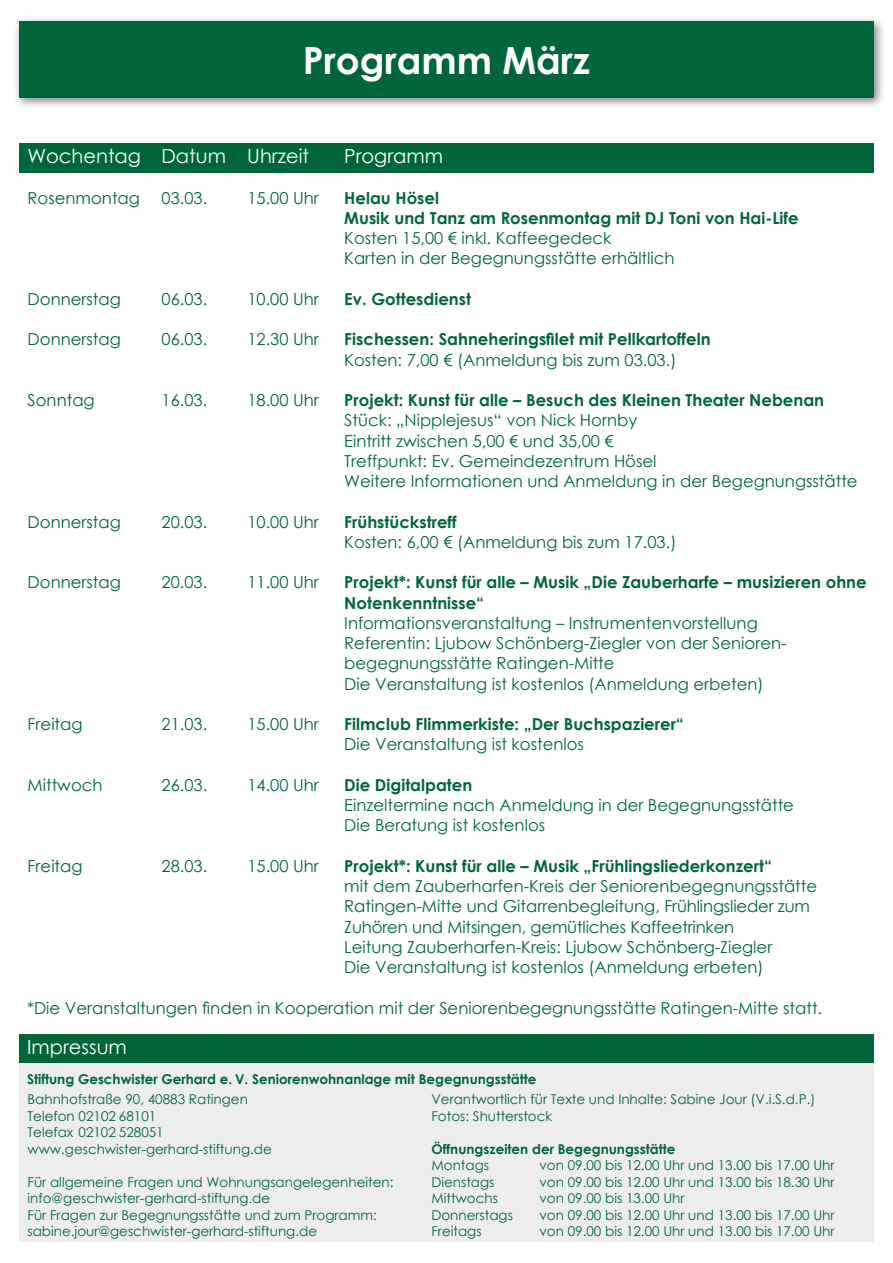
<style>
.page{position:relative;width:893px;height:1263px;background:#fff}
.page>*{position:absolute;margin:0;border:0;box-sizing:border-box;transform-origin:0 0}
.Überschriften_groß_weiß{font:700 37.5px "Century Gothic";color:#fff}
.Überschriften_Kästchen_weiß{font:19.5px "Century Gothic";color:#fff}
.Fließtext{font:16.5px/20.2px "Century Gothic";color:#00663a}
.Fließtext_Überschriften{font:700 16.5px/20.2px "Century Gothic";color:#00663a}
.Fließtext_Überschriften-2{font:16.5px/20.2px "Century Gothic";color:#00663a}
.Impressum_Konzen_Auflösung{font:13.5px "Century Gothic";color:#00663a}
.Impressum_Konzen_Lösungen_bold{font:700 13.5px "Century Gothic";color:#00663a}
</style>
<div class="page">
<div style="left:13px;top:15px;width:873px;height:95px;background:#000;opacity:.5"></div>
<div style="left:19px;top:21px;width:855px;height:77px;background:#00663a"></div>
<div style="left:19px;top:1034px;width:855px;height:30px;background:#00663a"></div>
<div style="left:19px;top:1064px;width:855px;height:178px;background:#ededed"></div>
<div style="left:19px;top:143px;width:855px;height:30px;background:#00663a"></div>
<p class="Überschriften_groß_weiß" style="left:303px;top:32px;width:289px">Programm März</p>
<p class="Überschriften_Kästchen_weiß" style="left:27px;top:142px;width:115px">Wochentag</p>
<p class="Überschriften_Kästchen_weiß" style="left:161px;top:142px;width:66px">Datum</p>
<p class="Überschriften_Kästchen_weiß" style="left:247px;top:142px;width:64px">Uhrzeit</p>
<p class="Überschriften_Kästchen_weiß" style="left:344px;top:142px;width:101px">Programm</p>
<p class="Fließtext_Überschriften" style="left:344px;top:187px;width:96px">Helau Hösel</p>
<p class="Fließtext_Überschriften" style="left:344px;top:207px;width:456px">Musik und Tanz am Rosenmontag mit DJ Toni von Hai-Life</p>
<p class="Fließtext" style="left:344px;top:228px;width:269px">Kosten 15,00 € inkl. Kaffeegedeck</p>
<p class="Fließtext" style="left:344px;top:248px;width:332px">Karten in der Begegnungsstätte erhältlich</p>
<p class="Fließtext_Überschriften" style="left:344px;top:288px;width:128px">Ev. Gottesdienst</p>
<p class="Fließtext_Überschriften" style="left:344px;top:328px;width:368px">Fischessen: Sahneheringsfilet mit Pellkartoffeln</p>
<p class="Fließtext" style="left:344px;top:349px;width:334px">Kosten: 7,00 € (Anmeldung bis zum 03.03.)</p>
<p class="Fließtext_Überschriften" style="left:344px;top:389px;width:481px">Projekt: Kunst für alle – Besuch des Kleinen Theater Nebenan</p>
<p class="Fließtext_Überschriften-2" style="left:344px;top:410px;width:294px">Stück: „Nipplejesus“ von Nick Hornby</p>
<p class="Fließtext" style="left:344px;top:430px;width:271px">Eintritt zwischen 5,00 € und 35,00 €</p>
<p class="Fließtext" style="left:344px;top:450px;width:314px">Treffpunkt: Ev. Gemeindezentrum Hösel</p>
<p class="Fließtext" style="left:344px;top:471px;width:515px">Weitere Informationen und Anmeldung in der Begegnungsstätte</p>
<p class="Fließtext_Überschriften" style="left:344px;top:511px;width:114px">Frühstückstreff</p>
<p class="Fließtext" style="left:344px;top:531px;width:334px">Kosten: 6,00 € (Anmeldung bis zum 17.03.)</p>
<p class="Fließtext_Überschriften" style="left:344px;top:571px;width:524px">Projekt*: Kunst für alle – Musik „Die Zauberharfe – musizieren ohne<br>Notenkenntnisse“</p>
<p class="Fließtext" style="left:344px;top:612px;width:415px">Informationsveranstaltung – Instrumentenvorstellung</p>
<p class="Fließtext" style="left:344px;top:633px;width:444px">Referentin: Ljubow Schönberg-Ziegler von der Senioren&shy;begegnungsstätte Ratingen-Mitte</p>
<p class="Fließtext" style="left:344px;top:673px;width:421px">Die Veranstaltung ist kostenlos (Anmeldung erbeten)</p>
<p class="Fließtext_Überschriften" style="left:344px;top:713px;width:341px">Filmclub Flimmerkiste: „Der Buchspazierer“</p>
<p class="Fließtext_Überschriften-2" style="left:344px;top:734px;width:241px">Die Veranstaltung ist kostenlos</p>
<p class="Fließtext_Überschriften" style="left:344px;top:774px;width:130px">Die Digitalpaten</p>
<p class="Fließtext_Überschriften-2" style="left:344px;top:795px;width:451px">Einzeltermine nach Anmeldung in der Begegnungsstätte<br>Die Beratung ist kostenlos</p>
<p class="Fließtext_Überschriften" style="left:344px;top:855px;width:429px">Projekt*: Kunst für alle – Musik „Frühlingsliederkonzert“</p>
<p class="Fließtext" style="left:344px;top:876px;width:474px">mit dem Zauberharfen-Kreis der Seniorenbegegnungsstätte<br>Ratingen-Mitte und Gitarrenbegleitung, Frühlingslieder zum<br>Zuhören und Mitsingen, gemütliches Kaffeetrinken</p>
<p class="Fließtext" style="left:344px;top:936px;width:429px">Leitung Zauberharfen-Kreis: Ljubow Schönberg-Ziegler</p>
<p class="Fließtext" style="left:344px;top:957px;width:421px">Die Veranstaltung ist kostenlos (Anmeldung erbeten)</p>
<p class="Fließtext" style="left:162px;top:187px;width:47px">03.03.</p>
<p class="Fließtext" style="left:247px;top:187px;width:73px">15.00 Uhr</p>
<p class="Fließtext" style="left:28px;top:187px;width:114px">Rosenmontag</p>
<p class="Fließtext" style="left:162px;top:288px;width:47px">06.03.</p>
<p class="Fließtext" style="left:162px;top:329px;width:47px">06.03.</p>
<p class="Fließtext" style="left:247px;top:288px;width:73px">10.00 Uhr</p>
<p class="Fließtext" style="left:247px;top:329px;width:73px">12.30 Uhr</p>
<p class="Fließtext" style="left:28px;top:288px;width:95px">Donnerstag</p>
<p class="Fließtext" style="left:28px;top:329px;width:95px">Donnerstag</p>
<p class="Fließtext" style="left:162px;top:390px;width:47px">16.03.</p>
<p class="Fließtext" style="left:247px;top:390px;width:73px">18.00 Uhr</p>
<p class="Fließtext" style="left:28px;top:390px;width:69px">Sonntag</p>
<p class="Fließtext" style="left:162px;top:511px;width:47px">20.03.</p>
<p class="Fließtext" style="left:247px;top:511px;width:73px">10.00 Uhr</p>
<p class="Fließtext" style="left:28px;top:511px;width:95px">Donnerstag</p>
<p class="Fließtext" style="left:162px;top:572px;width:47px">20.03.</p>
<p class="Fließtext" style="left:247px;top:572px;width:73px">11.00 Uhr</p>
<p class="Fließtext" style="left:28px;top:572px;width:95px">Donnerstag</p>
<p class="Fließtext" style="left:28px;top:714px;width:56px">Freitag</p>
<p class="Fließtext" style="left:162px;top:714px;width:47px">21.03.</p>
<p class="Fließtext" style="left:247px;top:714px;width:73px">15.00 Uhr</p>
<p class="Fließtext" style="left:28px;top:774px;width:76px">Mittwoch</p>
<p class="Fließtext" style="left:162px;top:774px;width:47px">26.03.</p>
<p class="Fließtext" style="left:247px;top:774px;width:73px">14.00 Uhr</p>
<p class="Fließtext" style="left:28px;top:855px;width:56px">Freitag</p>
<p class="Fließtext" style="left:162px;top:855px;width:47px">28.03.</p>
<p class="Fließtext" style="left:247px;top:855px;width:73px">15.00 Uhr</p>
<p class="Fließtext" style="left:27px;top:997px;width:797px">*Die Veranstaltungen finden in Kooperation mit der Seniorenbegegnungsstätte Ratingen-Mitte statt.</p>
<p class="Überschriften_Kästchen_weiß" style="left:27px;top:1033px;width:101px">Impressum</p>
<p class="Impressum_Konzen_Lösungen_bold" style="left:27px;top:1069px;width:511px">Stiftung Geschwister Gerhard e. V. Seniorenwohnanlage mit Begegnungsstätte</p>
<p class="Impressum_Konzen_Auflösung" style="left:28px;top:1090px;width:222px">Bahnhofstraße 90, 40883 Ratingen</p>
<p class="Impressum_Konzen_Auflösung" style="left:28px;top:1106px;width:130px">Telefon 02102 68101</p>
<p class="Impressum_Konzen_Auflösung" style="left:28px;top:1123px;width:138px">Telefax 02102 528051</p>
<p class="Impressum_Konzen_Auflösung" style="left:28px;top:1139px;width:246px">www.geschwister-gerhard-stiftung.de</p>
<p class="Impressum_Konzen_Auflösung" style="left:28px;top:1172px;width:367px">Für allgemeine Fragen und Wohnungsangelegenheiten:</p>
<p class="Impressum_Konzen_Auflösung" style="left:28px;top:1189px;width:244px">info@geschwister-gerhard-stiftung.de</p>
<p class="Impressum_Konzen_Auflösung" style="left:28px;top:1205px;width:351px">Für Fragen zur Begegnungsstätte und zum Programm:</p>
<p class="Impressum_Konzen_Auflösung" style="left:28px;top:1222px;width:291px">sabine.jour@geschwister-gerhard-stiftung.de</p>
<p class="Impressum_Konzen_Auflösung" style="left:431px;top:1090px;width:385px">Verantwortlich für Texte und Inhalte: Sabine Jour (V.i.S.d.P.)</p>
<p class="Impressum_Konzen_Auflösung" style="left:431px;top:1106px;width:122px">Fotos: Shutterstock</p>
<p class="Impressum_Konzen_Lösungen_bold" style="left:431px;top:1138px;width:246px">Öffnungszeiten der Begegnungsstätte</p>
<p class="Impressum_Konzen_Auflösung" style="left:431px;top:1156px;width:59px">Montags</p>
<p class="Impressum_Konzen_Auflösung" style="left:539px;top:1156px;width:297px">von 09.00 bis 12.00 Uhr und 13.00 bis 17.00 Uhr</p>
<p class="Impressum_Konzen_Auflösung" style="left:431px;top:1172px;width:65px">Dienstags</p>
<p class="Impressum_Konzen_Auflösung" style="left:539px;top:1172px;width:297px">von 09.00 bis 12.00 Uhr und 13.00 bis 18.30 Uhr</p>
<p class="Impressum_Konzen_Auflösung" style="left:431px;top:1189px;width:68px">Mittwochs</p>
<p class="Impressum_Konzen_Auflösung" style="left:539px;top:1189px;width:147px">von 09.00 bis 13.00 Uhr</p>
<p class="Impressum_Konzen_Auflösung" style="left:431px;top:1205px;width:83px">Donnerstags</p>
<p class="Impressum_Konzen_Auflösung" style="left:539px;top:1205px;width:297px">von 09.00 bis 12.00 Uhr und 13.00 bis 17.00 Uhr</p>
<p class="Impressum_Konzen_Auflösung" style="left:431px;top:1222px;width:52px">Freitags</p>
<p class="Impressum_Konzen_Auflösung" style="left:539px;top:1222px;width:297px">von 09.00 bis 12.00 Uhr und 13.00 bis 17.00 Uhr</p>
</div>
